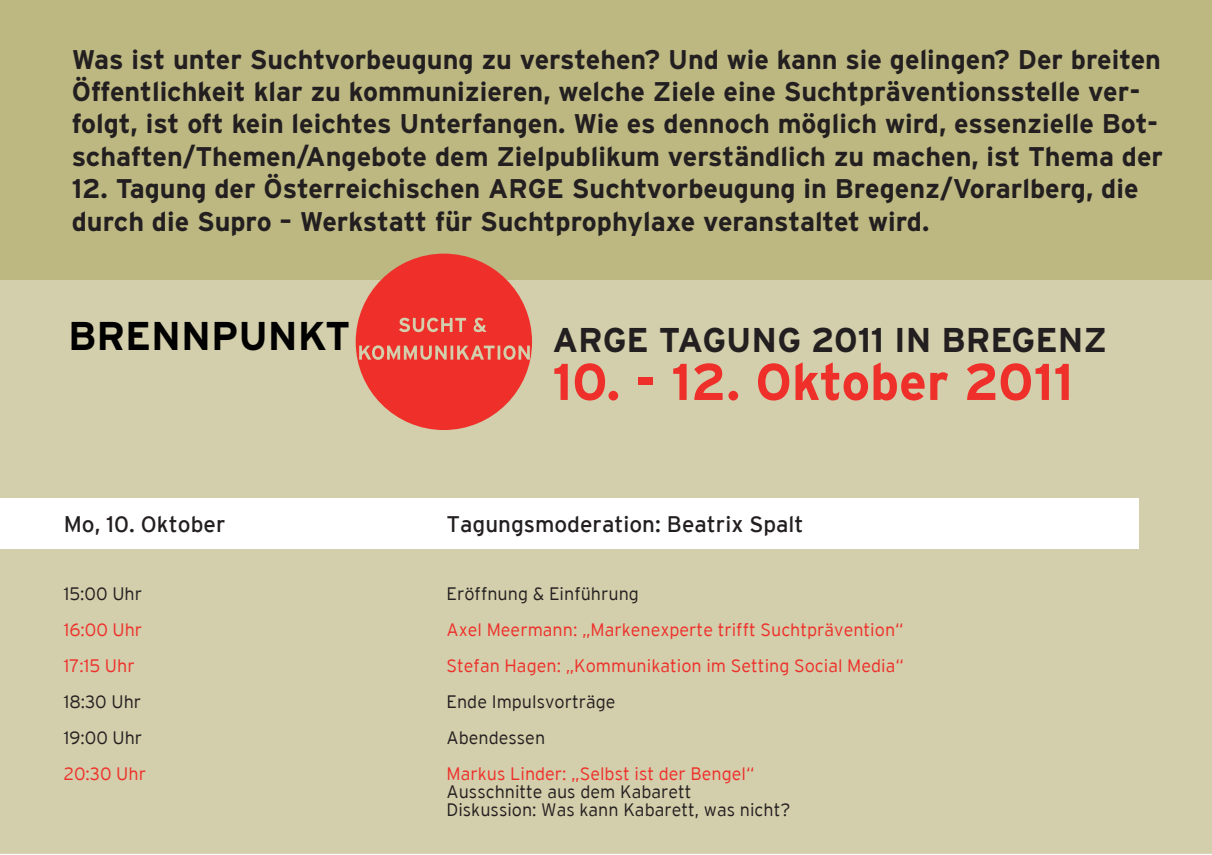
<style>
.page{position:relative;width:1212px;height:855px;background:#fff}
.page>*{position:absolute;margin:0;border:0;box-sizing:border-box;transform-origin:0 0}
.t1{font:700 51.52px "Interstate";color:#ee2f2a}
.t2{font:700 40.05px "Interstate";color:#000}
.t3{font:700 34.43px "Interstate";color:#231f20}
.t4{font:700 27px/32.4px "Interstate";color:#231f20}
.t5{font:22.5px "Interstate";color:#231f20}
.t6{font:300 18px "Interstate";color:#ee2f2a}
.t7{font:300 18px/18px "Interstate";color:#231f20}
</style>
<div class="page">
<div style="left:0;top:280px;width:1212px;height:574px;background:#d3ceab"></div>
<div style="left:0;top:0;width:1212px;height:280px;background:#bdb881"></div>
<svg style="left:356px;top:254px;width:176px;height:176px;background:#e55849"></svg>
<div style="left:0;top:498px;width:1138px;height:50px;background:#fff"></div>
<p class="t4" style="left:72px;top:43px;width:1093px">Was ist unter Suchtvorbeugung zu verstehen? Und wie kann sie gelingen? Der breiten Öffentlichkeit klar zu kommunizieren, welche Ziele eine Suchtpräventionsstelle ver&shy;folgt, ist oft kein leichtes Unterfangen. Wie es dennoch möglich wird, essenzielle Bot&shy;schaften/Themen/Angebote dem Zielpublikum verständlich zu machen, ist Thema der</p>
<p class="t4" style="left:72px;top:172px;width:1068px">12. Tagung der Österreichischen ARGE Suchtvorbeugung in Bregenz/Vorarlberg, die durch die Supro – Werkstatt für Suchtprophylaxe veranstaltet wird.</p>
<h2 class="t2" style="left:68px;top:313px;width:284px">BRENNPUNKT</h2>
<p class="t3" style="left:552px;top:320px;width:556px">ARGE TAGUNG 2011 IN BREGENZ</p>
<h1 class="t1" style="left:552px;top:353px;width:522px">10. - 12. Oktober 2011</h1>
<p class="t5" style="left:64px;top:511px;width:163px">Mo, 10. Oktober</p>
<p class="t5" style="left:446px;top:511px;width:359px">Tagungsmoderation: Beatrix Spalt</p>
<p class="t7" style="left:64px;top:584px;width:80px">15:00 Uhr</p>
<p class="t7" style="left:446px;top:584px;width:194px">Eröffnung &amp; Einführung</p>
<p class="t6" style="left:64px;top:619px;width:80px">16:00 Uhr</p>
<p class="t6" style="left:446px;top:619px;width:459px">Axel Meermann: „Markenexperte trifft Suchtprävention“</p>
<p class="t6" style="left:64px;top:655px;width:72px">17:15 Uhr</p>
<p class="t6" style="left:446px;top:655px;width:459px">Stefan Hagen: „Kommunikation im Setting Social Media“</p>
<p class="t7" style="left:64px;top:692px;width:79px">18:30 Uhr</p>
<p class="t7" style="left:446px;top:692px;width:171px">Ende Impulsvorträge</p>
<p class="t7" style="left:64px;top:728px;width:80px">19:00 Uhr</p>
<p class="t7" style="left:446px;top:728px;width:100px">Abendessen</p>
<p class="t6" style="left:64px;top:763px;width:84px">20:30 Uhr</p>
<p class="t6" style="left:446px;top:763px;width:309px">Markus Linder: „Selbst ist der Bengel“</p>
<p class="t7" style="left:446px;top:782px;width:345px">Ausschnitte aus dem Kabarett<br>Diskussion: Was kann Kabarett, was nicht?</p>
</div>
